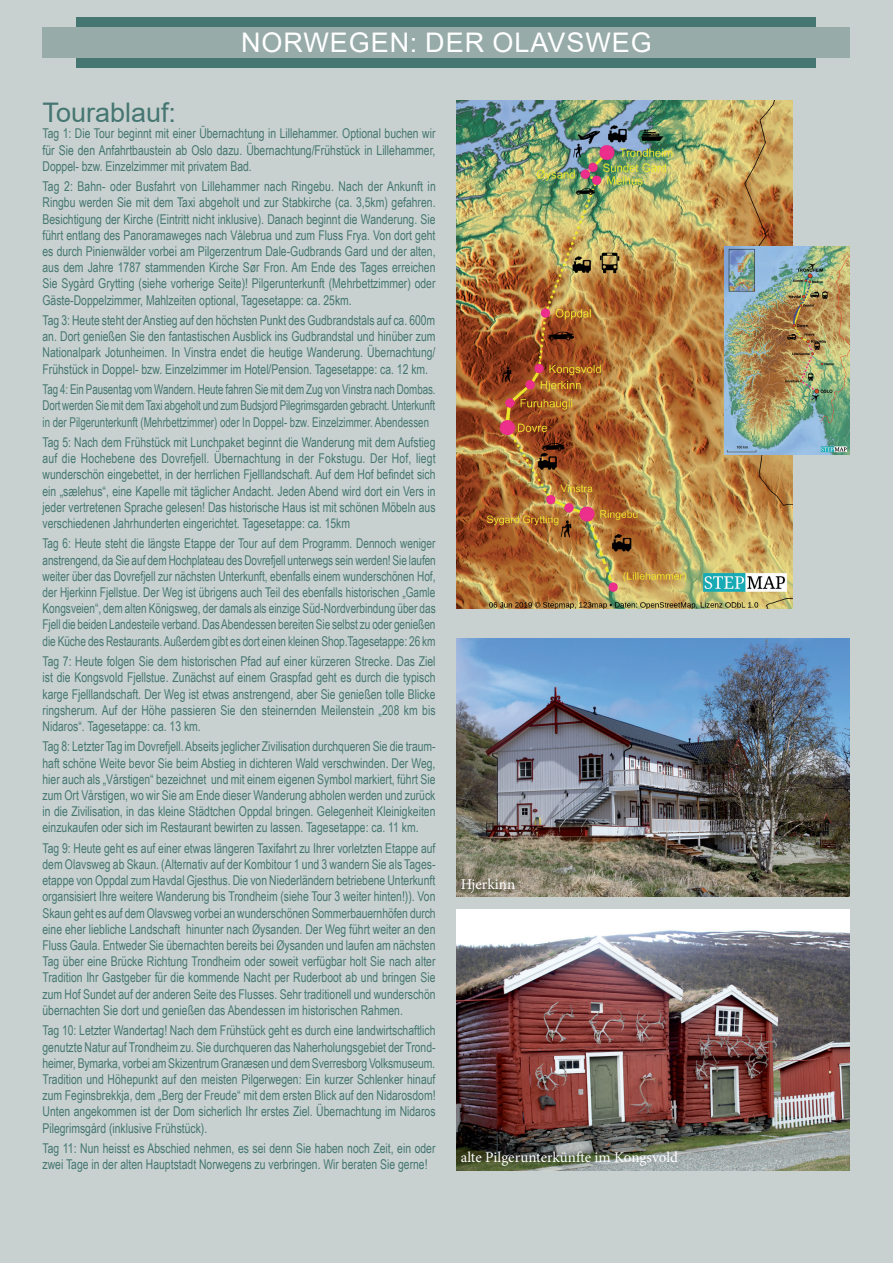
<style>
.page{position:relative;width:893px;height:1263px;background:#c8d1d0}
.page>*{position:absolute;margin:0;border:0;box-sizing:border-box;transform-origin:0 0}
.t1{font:27px "Arial";letter-spacing:.035em;color:#fff}
.t2{font:27px "Arial";color:#457671}
.t3{font:15px "Minion Pro";color:#fff}
.t4{font:13.5px/16.2px "Arial Narrow";color:#457671;text-align:justify;scale:.94 1}
.t5{font:13.5px/16.2px "Arial Narrow";color:#457671;text-align:justify;scale:.91 1}
.t6{font:13.5px/16.2px "Arial Narrow";color:#457671;text-align:justify;scale:.88 1}
</style>
<div class="page">
<div style="left:76px;top:17px;width:740px;height:13px;background:#457671"></div>
<div style="left:76px;top:55px;width:740px;height:13px;background:#457671"></div>
<div style="left:43px;top:27px;width:807px;height:31px;background:#97aba9"></div>
<img style="left:456px;top:638px;width:393px;height:259px">
<img style="left:456px;top:910px;width:393px;height:260px">
<img style="left:456px;top:101px;width:337px;height:507px">
<img style="left:725px;top:247px;width:124px;height:207px">
<h1 class="t1" style="left:241px;top:24px;width:412px">NORWEGEN: DER OLAVSWEG</h1>
<h1 class="t2" style="left:43px;top:94px;width:135px">Tourablauf:</h1>
<p class="t4" style="left:43px;top:125px;width:420px">Tag 1: Die Tour beginnt mit einer Übernachtung in Lillehammer. Optional buchen wir für Sie den Anfahrtbaustein ab Oslo dazu. Übernachtung/Frühstück in Lillehammer, Doppel- bzw. Einzelzimmer mit privatem Bad.</p>
<p class="t4" style="left:43px;top:178px;width:420px">Tag 2: Bahn- oder Busfahrt von Lillehammer nach Ringebu. Nach der Ankunft in Ringbu werden Sie mit dem Taxi abgeholt und zur Stabkirche (ca. 3,5km) gefahren.<br>Besichtigung der Kirche (Eintritt nicht inklusive). Danach beginnt die Wanderung. Sie führt entlang des Panoramaweges nach Vålebrua und zum Fluss Frya. Von dort geht es durch Pinienwälder vorbei am Pilgerzentrum Dale-Gudbrands Gard und der alten, aus dem Jahre 1787 stammenden Kirche Sør Fron. Am Ende des Tages erreichen Sie Sygård Grytting (siehe vorherige Seite)! Pilgerunterkunft (Mehrbettzimmer) oder Gäste-Doppelzimmer, Mahlzeiten optional, Tagesetappe: ca. 25km.</p>
<p class="t4" style="left:43px;top:312px;width:420px">Tag 3: Heute steht der Anstieg auf den höchsten Punkt des Gudbrandstals auf ca. 600m an. Dort genießen Sie den fantastischen Ausblick ins Gudbrandstal und hinüber zum Nationalpark Jotunheimen. In Vinstra endet die heutige Wanderung. Übernachtung/ Frühstück in Doppel- bzw. Einzelzimmer im Hotel/Pension. Tagesetappe: ca. 12 km.</p>
<p class="t6" style="left:43px;top:381px;width:448px">Tag 4: Ein Pausentag vom Wandern. Heute fahren Sie mit dem Zug von Vinstra nach Dombas.<br>Dort werden Sie mit dem Taxi abgeholt und zum Budsjord Pilegrimsgarden gebracht. Unterkunft in der Pilgerunterkunft (Mehrbettzimmer) oder In Doppel- bzw. Einzelzimmer. Abendessen</p>
<p class="t4" style="left:43px;top:434px;width:420px">Tag 5: Nach dem Frühstück mit Lunchpaket beginnt die Wanderung mit dem Aufstieg auf die Hochebene des Dovrefjell. Übernachtung in der Fokstugu. Der Hof, liegt wunderschön eingebettet, in der herrlichen Fjelllandschaft. Auf dem Hof befindet sich ein „sælehus“, eine Kapelle mit täglicher Andacht. Jeden Abend wird dort ein Vers in jeder vertretenen Sprache gelesen! Das historische Haus ist mit schönen Möbeln aus verschiedenen Jahrhunderten eingerichtet. Tagesetappe: ca. 15km</p>
<p class="t5" style="left:43px;top:535px;width:434px">Tag 6: Heute steht die längste Etappe der Tour auf dem Programm. Dennoch weniger anstrengend, da Sie auf dem Hochplateau des Dovrefjell unterwegs sein werden! Sie laufen weiter über das Dovrefjell zur nächsten Unterkunft, ebenfalls einem wunderschönen Hof, der Hjerkinn Fjellstue. Der Weg ist übrigens auch Teil des ebenfalls historischen „Gamle Kongsveien“, dem alten Königsweg, der damals als einzige Süd-Nordverbindung über das Fjell die beiden Landesteile verband. Das Abendessen bereiten Sie selbst zu oder genießen die Küche des Restaurants. Außerdem gibt es dort einen kleinen Shop.Tagesetappe: 26 km</p>
<p class="t4" style="left:43px;top:653px;width:420px">Tag 7: Heute folgen Sie dem historischen Pfad auf einer kürzeren Strecke. Das Ziel ist die Kongsvold Fjellstue. Zunächst auf einem Graspfad geht es durch die typisch karge Fjelllandschaft. Der Weg ist etwas anstrengend, aber Sie genießen tolle Blicke ringsherum. Auf der Höhe passieren Sie den steinernden Meilenstein „208 km bis Nidaros“. Tagesetappe: ca. 13 km.</p>
<p class="t4" style="left:43px;top:738px;width:420px">Tag 8: Letzter Tag im Dovrefjell. Abseits jeglicher Zivilisation durchqueren Sie die traum&shy;haft schöne Weite bevor Sie beim Abstieg in dichteren Wald verschwinden. Der Weg, hier auch als „Vårstigen“ bezeichnet und mit einem eigenen Symbol markiert, führt Sie zum Ort Vårstigen, wo wir Sie am Ende dieser Wanderung abholen werden und zurück in die Zivilisation, in das kleine Städtchen Oppdal bringen. Gelegenheit Kleinigkeiten einzukaufen oder sich im Restaurant bewirten zu lassen. Tagesetappe: ca. 11 km.</p>
<p class="t4" style="left:43px;top:839px;width:420px">Tag 9: Heute geht es auf einer etwas längeren Taxifahrt zu Ihrer vorletzten Etappe auf dem Olavsweg ab Skaun. (Alternativ auf der Kombitour 1 und 3 wandern Sie als Tages&shy;etappe von Oppdal zum Havdal Gjesthus. Die von Niederländern betriebene Unterkunft organsisiert Ihre weitere Wanderung bis Trondheim (siehe Tour 3 weiter hinten!)). Von Skaun geht es auf dem Olavsweg vorbei an wunderschönen Sommerbauernhöfen durch eine eher liebliche Landschaft hinunter nach Øysanden. Der Weg führt weiter an den Fluss Gaula. Entweder Sie übernachten bereits bei Øysanden und laufen am nächsten Tag über eine Brücke Richtung Trondheim oder soweit verfügbar holt Sie nach alter Tradition Ihr Gastgeber für die kommende Nacht per Ruderboot ab und bringen Sie zum Hof Sundet auf der anderen Seite des Flusses. Sehr traditionell und wunderschön übernachten Sie dort und genießen das Abendessen im historischen Rahmen.</p>
<p class="t4" style="left:43px;top:1022px;width:420px">Tag 10: Letzter Wandertag! Nach dem Frühstück geht es durch eine landwirtschaftlich genutzte Natur auf Trondheim zu. Sie durchqueren das Naherholungsgebiet der Trond&shy;heimer, Bymarka, vorbei am Skizentrum Granæsen und dem Sverresborg Volksmuseum.<br>Tradition und Höhepunkt auf den meisten Pilgerwegen: Ein kurzer Schlenker hinauf zum Feginsbrekkja, dem „Berg der Freude“ mit dem ersten Blick auf den Nidarosdom!<br>Unten angekommen ist der Dom sicherlich Ihr erstes Ziel. Übernachtung im Nidaros Pilegrimsgård (inklusive Frühstück).</p>
<p class="t4" style="left:43px;top:1139px;width:420px">Tag 11: Nun heisst es Abschied nehmen, es sei denn Sie haben noch Zeit, ein oder zwei Tage in der alten Hauptstadt Norwegens zu verbringen. Wir beraten Sie gerne!</p>
<p class="t3" style="left:461px;top:874px;width:56px">Hjerkinn</p>
<p class="t3" style="left:461px;top:1147px;width:219px">alte Pilgerunterkünfte im Kongsvold</p>
</div>
